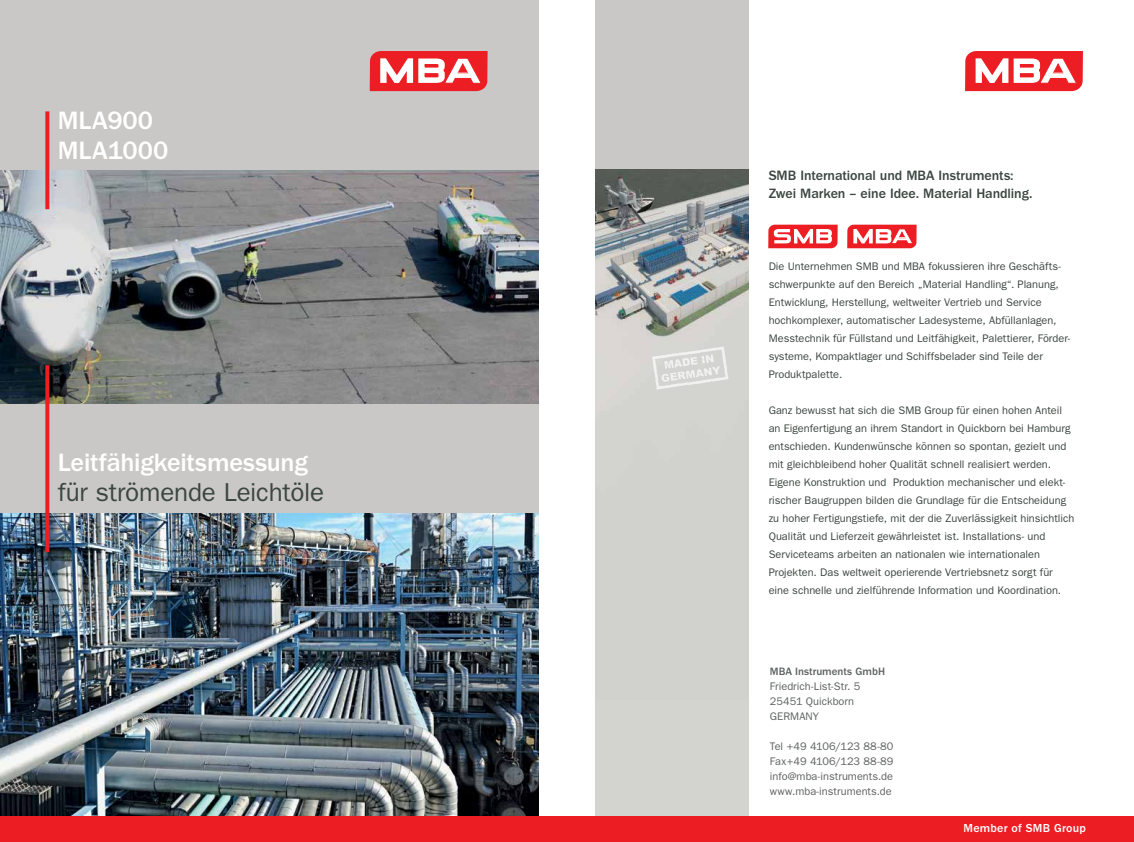
<style>
.page{position:relative;width:1134px;height:842px;background:#fff}
.page>*{position:absolute;margin:0;border:0;box-sizing:border-box;transform-origin:0 0}
.t1{font:500 26px/30px "ITC Franklin Gothic Std";letter-spacing:-.005em;color:#fff}
.t2{font:26px "ITC Franklin Gothic Std";letter-spacing:-.005em;color:#3b4640}
.t3{font:500 14px/18px "ITC Franklin Gothic Std";letter-spacing:-.005em;color:#3b4640}
.t4{font:500 12px "ITC Franklin Gothic Std";letter-spacing:.015em;color:#fff}
.t5{font:11px/18px "ITC Franklin Gothic Std";color:#3b4640}
.t6{font:11px/15px "ITC Franklin Gothic Std";letter-spacing:.005em;color:#5d6061}
.t7{font:500 11px "ITC Franklin Gothic Std";color:#5d6061}
</style>
<div class="page">
<div style="left:0;top:0;width:539px;height:842px;background:#cac8c7"></div>
<img style="left:0;top:513px;width:539px;height:303px">
<img style="left:0;top:170px;width:539px;height:234px">
<svg style="left:847px;top:225px;width:70px;height:23px"></svg>
<svg style="left:768px;top:225px;width:70px;height:23px"></svg>
<div style="left:595px;top:0;width:153px;height:842px;background:#cac8c7"></div>
<img style="left:595px;top:169px;width:153px;height:647px">
<svg style="left:370px;top:51px;width:118px;height:40px;background:#f16469"></svg>
<svg style="left:965px;top:51px;width:118px;height:40px"></svg>
<svg style="left:45px;top:365px;width:4px;height:187px"></svg>
<svg style="left:652px;top:347px;width:76px;height:43px"></svg>
<div style="left:0;top:816px;width:1134px;height:26px;background:#ed1d24"></div>
<svg style="left:45px;top:111px;width:4px;height:98px"></svg>
<h1 class="t1" style="left:58px;top:105px;width:112px">MLA900<br>MLA1000</h1>
<h1 class="t1" style="left:58px;top:448px;width:251px">Leitfähigkeitsmessung</h1>
<h1 class="t2" style="left:58px;top:478px;width:268px">für strömende Leichtöle</h1>
<p class="t3" style="left:769px;top:166px;width:265px">SMB International und MBA Instruments:<br>Zwei Marken – eine Idee. Material Handling.</p>
<p class="t5" style="left:769px;top:257px;width:303px">Die Unternehmen SMB und MBA fokussieren ihre Geschäfts&shy;schwerpunkte auf den Bereich „Material Handling“. Planung, Entwicklung, Herstellung, weltweiter Vertrieb und Service hochkomplexer, automatischer Ladesysteme, Abfüllanlagen, Messtechnik für Füllstand und Leitfähigkeit, Palettierer, Förder&shy;systeme, Kompaktlager und Schiffsbelader sind Teile der Produktpalette.</p>
<p class="t5" style="left:769px;top:401px;width:307px">Ganz bewusst hat sich die SMB Group für einen hohen Anteil an Eigenfertigung an ihrem Standort in Quickborn bei Hamburg entschieden. Kundenwünsche können so spontan, gezielt und mit gleichbleibend hoher Qualität schnell realisiert werden.<br>Eigene Konstruktion und Produktion mechanischer und elekt&shy;rischer Baugruppen bilden die Grundlage für die Entscheidung zu hoher Fertigungstiefe, mit der die Zuverlässigkeit hinsichtlich Qualität und Lieferzeit gewährleistet ist. Installations- und Serviceteams arbeiten an nationalen wie internationalen Projekten. Das weltweit operierende Vertriebsnetz sorgt für eine schnelle und zielführende Information und Koordination.</p>
<p class="t7" style="left:770px;top:666px;width:117px">MBA Instruments GmbH</p>
<p class="t6" style="left:770px;top:679px;width:92px">Friedrich-List-Str. 5<br>25451 Quickborn<br>GERMANY</p>
<p class="t6" style="left:770px;top:739px;width:125px;text-align:justify">Tel +49 4106/123 88-80<br>Fax+49 4106/123 88-89 info@mba-instruments.de www.mba-instruments.de</p>
<p class="t4" style="left:964px;top:821px;width:124px">Member of SMB Group</p>
</div>
